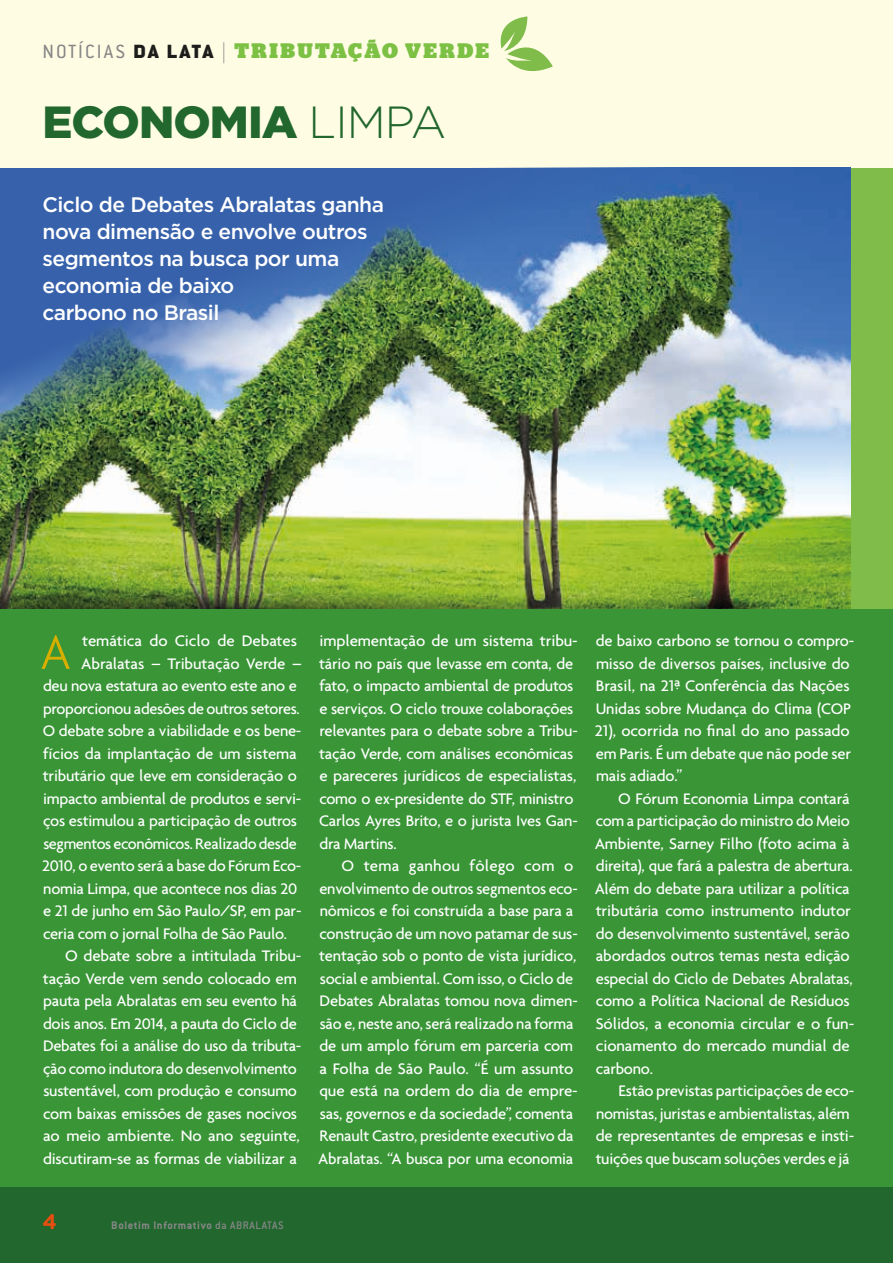
<style>
.page{position:relative;width:893px;height:1263px;background:#fffce4}
.page>*{position:absolute;margin:0;border:0;box-sizing:border-box;transform-origin:0 0}
.t1{font:300 51.75px "Agenda";color:#d8af00}
.t2{font:900 45px "Gotham";letter-spacing:-.02em;color:#21672e}
.t3{font:500 21px/27px "Gotham";letter-spacing:-.025em;color:#fff}
.t4{font:900 21px "Stag";letter-spacing:.12em;color:#7cc144}
.t5{font:700 21px "Gotham";color:#e84e0f}
.t6{font:500 16.5px/22.5px "Agenda";letter-spacing:-.015em;color:#fff}
.t7{font:700 12px "Conduit ITC Std";letter-spacing:.05em;color:#878787}
.s1{font-family:"Conduit ITC Std";font-weight:400;color:#878787}
.s2{font-family:"Conduit ITC Std";color:#1d1d1b}
.s3{font-family:"Conduit ITC Std";font-weight:200;color:#878787}
.s4{font-weight:300}
.s5{font-weight:500}
</style>
<div class="page">
<div style="left:0;top:1186px;width:893px;height:77px;background:#21672e"></div>
<div style="left:0;top:608px;width:893px;height:578px;background:#399536"></div>
<div style="left:0;top:168px;width:893px;height:440px;background:#7fbc4a"></div>
<svg style="left:500px;top:16px;width:53px;height:55px"></svg>
<img style="left:0;top:168px;width:850px;height:440px">
<p class="t4" style="left:43px;top:39px;width:448px"><span class="s1">NOTÍCIAS</span> <span class="s2">DA LATA</span> <span class="s3">|</span> TRIBUTAÇÃO VERDE</p>
<h2 class="t2" style="left:43px;top:91px;width:405px">ECONOMIA <span class="s4">LIMPA</span></h2>
<p class="t3" style="left:43px;top:191px;width:343px">Ciclo de Debates Abralatas ganha nova dimensão e envolve outros segmentos na busca por uma economia de baixo<br>carbono no Brasil</p>
<h1 class="t1" style="left:40px;top:622px;width:33px">A</h1>
<p class="t6" style="left:82px;top:629px;width:216px">temática do Ciclo de Debates</p>
<p class="t6" style="left:81px;top:652px;width:222px">Abralatas – Tributação Verde –</p>
<p class="t6" style="left:43px;top:674px;width:255px">deu nova estatura ao evento este ano e</p>
<p class="t6" style="left:43px;top:697px;width:258px">proporcionou adesões de outros setores.</p>
<p class="t6" style="left:43px;top:719px;width:260px">O debate sobre a viabilidade e os bene-</p>
<p class="t6" style="left:43px;top:742px;width:255px">fícios da implantação de um sistema</p>
<p class="t6" style="left:43px;top:764px;width:256px">tributário que leve em consideração o</p>
<p class="t6" style="left:43px;top:787px;width:260px">impacto ambiental de produtos e servi-</p>
<p class="t6" style="left:43px;top:809px;width:256px">ços estimulou a participação de outros</p>
<p class="t6" style="left:43px;top:832px;width:255px">segmentos econômicos. Realizado desde</p>
<p class="t6" style="left:42px;top:854px;width:261px">2010, o evento será a base do Fórum Eco-</p>
<p class="t6" style="left:43px;top:877px;width:255px">nomia Limpa, que acontece nos dias 20</p>
<p class="t6" style="left:43px;top:899px;width:260px">e 21 de junho em São Paulo/SP, em par-</p>
<p class="t6" style="left:43px;top:922px;width:246px">ceria com o jornal Folha de São Paulo.</p>
<p class="t6" style="left:65px;top:944px;width:238px">O debate sobre a intitulada Tribu-</p>
<p class="t6" style="left:43px;top:967px;width:255px">tação Verde vem sendo colocado em</p>
<p class="t6" style="left:43px;top:989px;width:255px">pauta pela Abralatas em seu evento há</p>
<p class="t6" style="left:43px;top:1012px;width:255px">dois anos. Em 2014, a pauta do Ciclo de</p>
<p class="t6" style="left:43px;top:1034px;width:260px">Debates foi a análise do uso da tributa-</p>
<p class="t6" style="left:43px;top:1057px;width:255px">ção como indutora do desenvolvimento</p>
<p class="t6" style="left:43px;top:1079px;width:255px">sustentável, com produção e consumo</p>
<p class="t6" style="left:43px;top:1102px;width:256px">com baixas emissões de gases nocivos</p>
<p class="t6" style="left:43px;top:1124px;width:258px">ao meio ambiente. No ano seguinte,</p>
<p class="t6" style="left:43px;top:1147px;width:255px">discutiram-se as formas de viabilizar a</p>
<p class="t6" style="left:319px;top:629px;width:260px">implementação de um sistema tribu&shy;tário no país que levasse em conta, de fato, o impacto ambiental de produtos e serviços. O ciclo trouxe colaborações relevantes para o debate sobre a Tribu&shy;tação Verde, com análises econômicas e pareceres jurídicos de especialistas, como o ex-presidente do STF, ministro Carlos Ayres Brito, e o jurista Ives Gan&shy;dra Martins.</p>
<p class="t6" style="left:318px;top:854px;width:261px;text-indent:23px">O tema ganhou fôlego com o envolvimento de outros segmentos eco&shy;nômicos e foi construída a base para a construção de um novo patamar de sus&shy;tentação sob o ponto de vista jurídico, social e ambiental. Com isso, o Ciclo de Debates Abralatas tomou nova dimen&shy;são e, neste ano, será realizado na forma de um amplo fórum em parceria com a Folha de São Paulo. “É um assunto que está na ordem do dia de empre&shy;sas, governos e da sociedade”, comenta Renault Castro, presidente executivo da Abralatas. “A busca por uma economia</p>
<p class="t6" style="left:595px;top:629px;width:261px">de baixo carbono se tornou o compro&shy;misso de diversos países, inclusive do Brasil, na 21ª Conferência das Nações Unidas sobre Mudança do Clima (COP 21), ocorrida no final do ano passado em Paris. É um debate que não pode ser mais adiado.”</p>
<p class="t6" style="left:595px;top:787px;width:261px;text-indent:23px">O Fórum Economia Limpa contará com a participação do ministro do Meio Ambiente, Sarney Filho (foto acima à direita), que fará a palestra de abertura.<br>Além do debate para utilizar a política tributária como instrumento indutor do desenvolvimento sustentável, serão abordados outros temas nesta edição especial do Ciclo de Debates Abralatas, como a Política Nacional de Resíduos Sólidos, a economia circular e o fun&shy;cionamento do mercado mundial de carbono.</p>
<p class="t6" style="left:596px;top:1079px;width:260px;text-indent:23px">Estão previstas participações de eco&shy;nomistas, juristas e ambientalistas, além de representantes de empresas e insti&shy;tuições que buscam soluções verdes e já</p>
<p class="t5" style="left:43px;top:1207px;width:16px">4</p>
<p class="t7" style="left:111px;top:1217px;width:174px">Boletim Informativo <span class="s5">da ABRALATAS</span></p>
</div>
